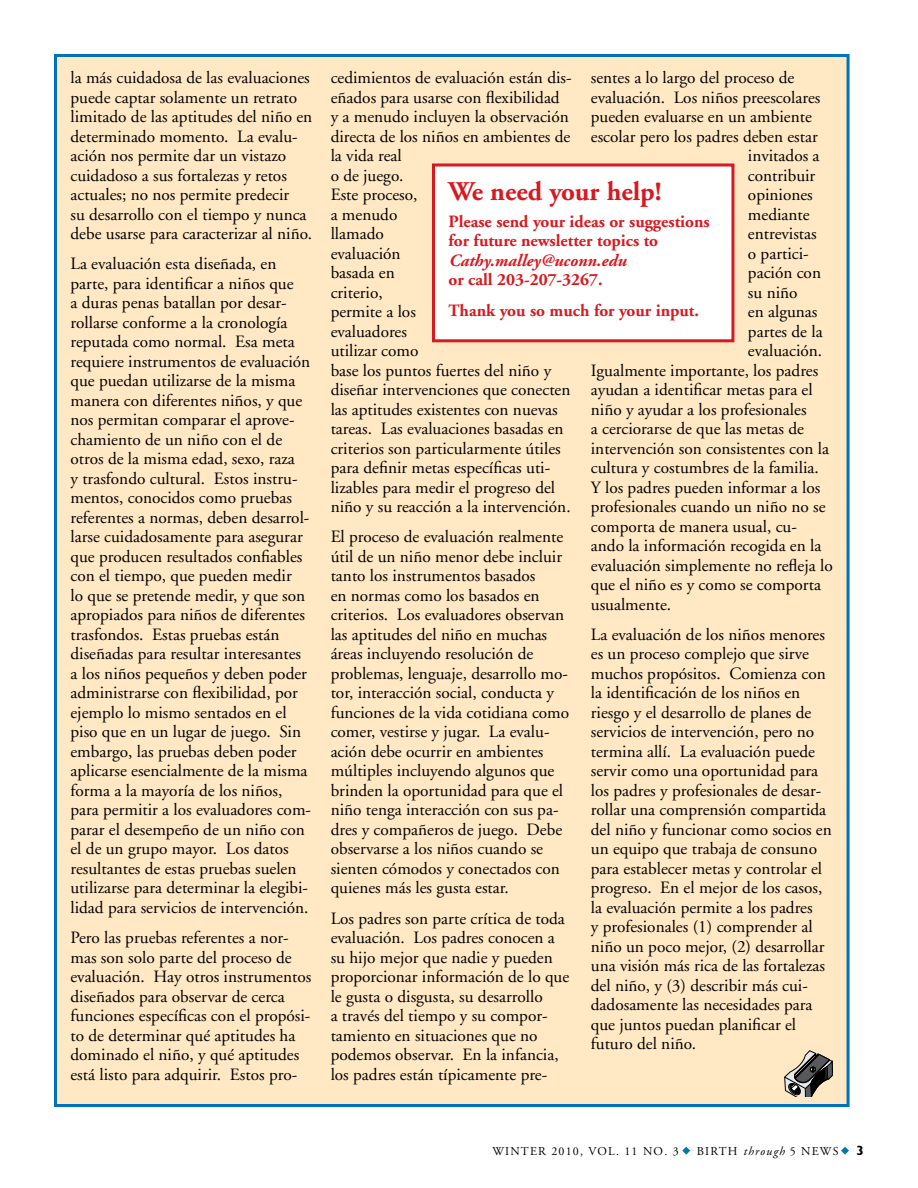
<style>
.page{position:relative;width:918px;height:1188px;background:#fff}
.page>*{position:absolute;margin:0;border:0;box-sizing:border-box;transform-origin:0 0}
.t1{font:700 27px "Adobe Garamond";color:#d71920}
.body{font:17.25px/19.5px "Adobe Garamond";color:#000}
.body-2{font:700 17.25px/19.5px "Adobe Garamond";color:#d71920}
.t2{font:700 13.5px "Gill Sans";color:#000}
.t3{font:12px "Adobe Garamond";letter-spacing:.1em;color:#000}
.s1{font-style:italic}
</style>
<div class="page">
<svg style="left:682px;top:1147px;width:8px;height:8px"></svg>
<svg style="left:841px;top:1147px;width:8px;height:8px"></svg>
<div style="left:56px;top:56px;width:792px;height:1050px;background:#ffe8c3"></div>
<svg style="left:785px;top:1051px;width:48px;height:45px"></svg>
<div style="left:434px;top:165px;width:299px;height:176px;background:#fff"></div>
<div style="left:432px;top:164px;width:302px;height:178px;border:3px solid #d71920"></div>
<p class="body" style="left:70px;top:68px;width:243px">la más cuidadosa de las evaluaciones puede captar solamente un retrato limitado de las aptitudes del niño en determinado momento. La evalu&shy;ación nos permite dar un vistazo cuidadoso a sus fortalezas y retos actuales; no nos permite predecir<br>su desarrollo con el tiempo y nunca debe usarse para caracterizar al niño.</p>
<p class="body" style="left:70px;top:255px;width:242px">La evaluación esta diseñada, en parte, para identificar a niños que<br>a duras penas batallan por desar&shy;rollarse conforme a la cronología reputada como normal. Esa meta requiere instrumentos de evaluación que puedan utilizarse de la misma manera con diferentes niños, y que nos permitan comparar el aprove&shy;chamiento de un niño con el de otros de la misma edad, sexo, raza<br>y trasfondo cultural. Estos instru&shy;mentos, conocidos como pruebas referentes a normas, deben desarrol&shy;larse cuidadosamente para asegurar que producen resultados confiables con el tiempo, que pueden medir<br>lo que se pretende medir, y que son apropiados para niños de diferentes trasfondos. Estas pruebas están diseñadas para resultar interesantes a los niños pequeños y deben poder administrarse con flexibilidad, por ejemplo lo mismo sentados en el piso que en un lugar de juego. Sin embargo, las pruebas deben poder aplicarse esencialmente de la misma forma a la mayoría de los niños, para permitir a los evaluadores com&shy;parar el desempeño de un niño con el de un grupo mayor. Los datos resultantes de estas pruebas suelen utilizarse para determinar la elegibi&shy;lidad para servicios de intervención.</p>
<p class="body" style="left:70px;top:928px;width:242px">Pero las pruebas referentes a nor&shy;mas son solo parte del proceso de evaluación. Hay otros instrumentos diseñados para observar de cerca funciones específicas con el propósi&shy;to de determinar qué aptitudes ha dominado el niño, y qué aptitudes está listo para adquirir. Estos pro-</p>
<p class="body" style="left:331px;top:68px;width:242px">cedimientos de evaluación están dis&shy;eñados para usarse con flexibilidad y a menudo incluyen la observación directa de los niños en ambientes de la vida real<br>o de juego.<br>Este proceso,<br>a menudo<br>llamado<br>evaluación<br>basada en<br>criterio,<br>permite a los<br>evaluadores<br>utilizar como<br>base los puntos fuertes del niño y diseñar intervenciones que conecten las aptitudes existentes con nuevas tareas. Las evaluaciones basadas en criterios son particularmente útiles para definir metas específicas uti&shy;lizables para medir el progreso del niño y su reacción a la intervención.</p>
<p class="body" style="left:331px;top:528px;width:240px">El proceso de evaluación realmente útil de un niño menor debe incluir tanto los instrumentos basados<br>en normas como los basados en criterios. Los evaluadores observan las aptitudes del niño en muchas áreas incluyendo resolución de problemas, lenguaje, desarrollo mo&shy;tor, interacción social, conducta y funciones de la vida cotidiana como comer, vestirse y jugar. La evalu&shy;ación debe ocurrir en ambientes múltiples incluyendo algunos que brinden la oportunidad para que el niño tenga interacción con sus pa&shy;dres y compañeros de juego. Debe observarse a los niños cuando se sienten cómodos y conectados con quienes más les gusta estar.</p>
<p class="body" style="left:331px;top:909px;width:240px">Los padres son parte crítica de toda evaluación. Los padres conocen a su hijo mejor que nadie y pueden proporcionar información de lo que le gusta o disgusta, su desarrollo<br>a través del tiempo y su compor&shy;tamiento en situaciones que no podemos observar. En la infancia, los padres están típicamente pre-</p>
<p class="body" style="left:591px;top:68px;width:205px">sentes a lo largo del proceso de</p>
<p class="body" style="left:591px;top:88px;width:231px">evaluación. Los niños preescolares</p>
<p class="body" style="left:591px;top:107px;width:223px">pueden evaluarse en un ambiente</p>
<p class="body" style="left:591px;top:127px;width:228px">escolar pero los padres deben estar</p>
<p class="body" style="left:748px;top:146px;width:73px">invitados a</p>
<p class="body" style="left:748px;top:166px;width:69px">contribuir</p>
<p class="body" style="left:748px;top:185px;width:66px">opiniones</p>
<p class="body" style="left:748px;top:205px;width:63px">mediante</p>
<p class="body" style="left:748px;top:224px;width:70px">entrevistas</p>
<p class="body" style="left:748px;top:244px;width:62px">o partici-</p>
<p class="body" style="left:748px;top:263px;width:75px">pación con</p>
<p class="body" style="left:748px;top:283px;width:51px">su niño</p>
<p class="body" style="left:748px;top:302px;width:71px">en algunas</p>
<p class="body" style="left:748px;top:322px;width:76px">partes de la</p>
<p class="body" style="left:748px;top:341px;width:76px">evaluación.</p>
<p class="body" style="left:591px;top:361px;width:229px">Igualmente importante, los padres</p>
<p class="body" style="left:591px;top:380px;width:223px">ayudan a identificar metas para el</p>
<p class="body" style="left:591px;top:400px;width:217px">niño y ayudar a los profesionales</p>
<p class="body" style="left:591px;top:419px;width:215px">a cerciorarse de que las metas de</p>
<p class="body" style="left:591px;top:439px;width:240px">intervención son consistentes con la</p>
<p class="body" style="left:591px;top:458px;width:229px">cultura y costumbres de la familia.</p>
<p class="body" style="left:591px;top:478px;width:231px">Y los padres pueden informar a los</p>
<p class="body" style="left:591px;top:497px;width:236px">profesionales cuando un niño no se</p>
<p class="body" style="left:591px;top:517px;width:208px">comporta de manera usual, cu-</p>
<p class="body" style="left:591px;top:536px;width:232px">ando la información recogida en la</p>
<p class="body" style="left:591px;top:556px;width:243px">evaluación simplemente no refleja lo</p>
<p class="body" style="left:591px;top:575px;width:232px">que el niño es y como se comporta</p>
<p class="body" style="left:591px;top:595px;width:82px">usualmente.</p>
<p class="body" style="left:591px;top:625px;width:242px">La evaluación de los niños menores es un proceso complejo que sirve muchos propósitos. Comienza con la identificación de los niños en riesgo y el desarrollo de planes de servicios de intervención, pero no termina allí. La evaluación puede servir como una oportunidad para los padres y profesionales de desar&shy;rollar una comprensión compartida del niño y funcionar como socios en un equipo que trabaja de consuno para establecer metas y controlar el progreso. En el mejor de los casos, la evaluación permite a los padres<br>y profesionales (1) comprender al niño un poco mejor, (2) desarrollar una visión más rica de las fortalezas del niño, y (3) describir más cui&shy;dadosamente las necesidades para que juntos puedan planificar el futuro del niño.</p>
<p class="t1" style="left:448px;top:176px;width:215px">We need your help!</p>
<p class="body-2" style="left:448px;top:212px;width:263px">Please send your ideas or suggestions for future newsletter topics to<br><span class="s1">Cathy.malley@uconn.edu<br></span>or call 203-207-3267.</p>
<p class="body-2" style="left:448px;top:301px;width:252px">Thank you so much for your input.</p>
<p class="t3" style="left:492px;top:1145px;width:188px">WINTER 2010, VOL. 11 NO. 3</p>
<p class="t3" style="left:697px;top:1145px;width:143px">BIRTH <span class="s1">through</span> 5 NEWS</p>
<p class="t2" style="left:857px;top:1142px;width:9px">3</p>
</div>
